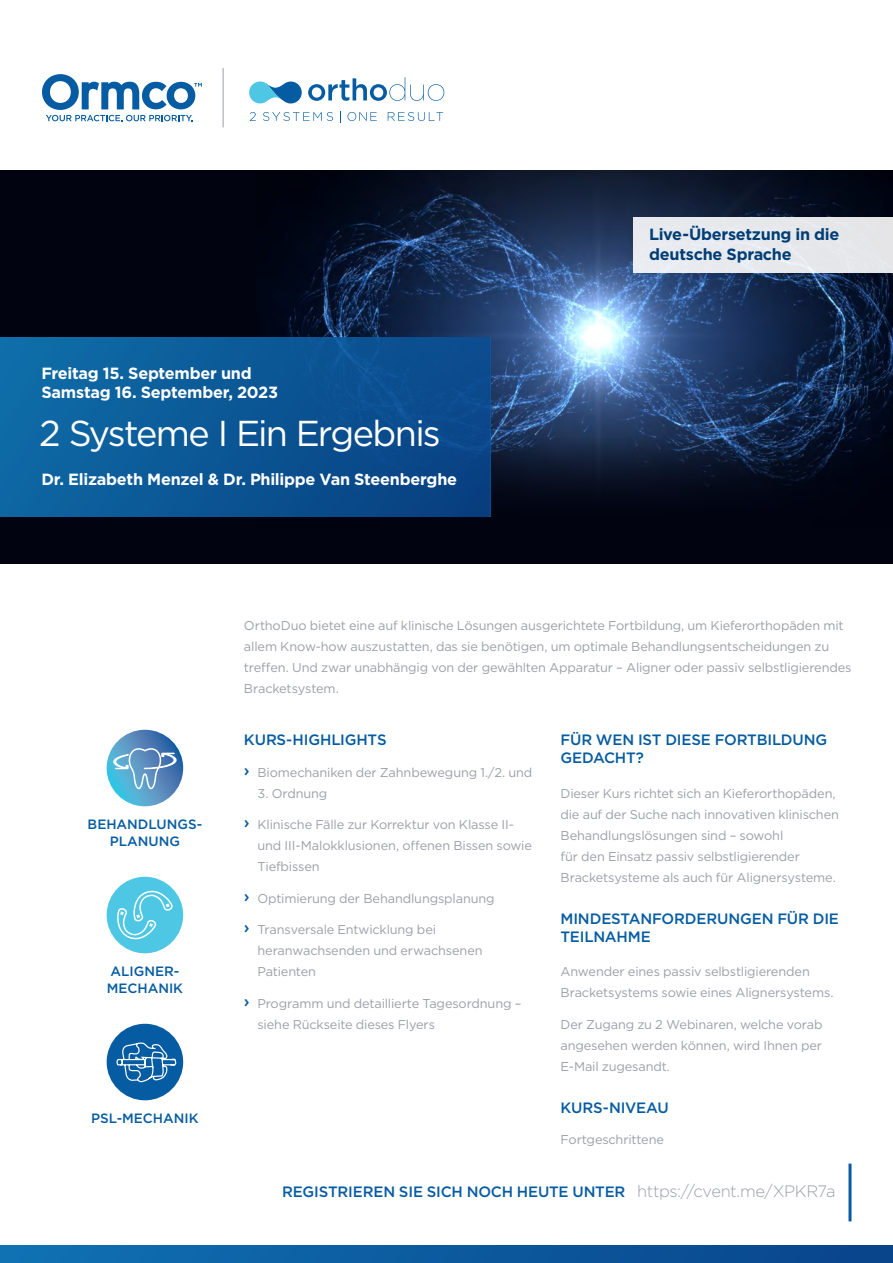
<style>
.page{position:relative;width:893px;height:1263px;background:#fff}
.page>*{position:absolute;margin:0;border:0;box-sizing:border-box;transform-origin:0 0}
.t1{font:36px "Gotham";letter-spacing:-.05em;color:#fff}
.t2{font:700 16.2px/19.5px "Gotham";letter-spacing:-.015em;color:#fff}
.t3{font:700 16.2px/19.5px "Gotham";letter-spacing:-.015em;color:#003e75}
.t4{font:500 15px/18px "Gotham";letter-spacing:-.01em;color:#065ca2}
.t5{font:500 13.5px/16.5px "Gotham";color:#065ca2}
.t6{font:12.75px/21px "Gotham";letter-spacing:-.01em;color:#9b9fa8}
.s1{font-weight:500;font-size:16.5px;color:#065ca2}
.s2{font-weight:300;font-size:16.5px;color:#9b9fa8}
</style>
<div class="page">
<div style="left:0;top:170px;width:893px;height:394px;background:#010310"></div>
<img style="left:282px;top:170px;width:611px;height:347px">
<div style="left:107px;top:1024px;width:76px;height:76px;background:#065ca2;border-radius:50%"></div>
<div style="left:107px;top:877px;width:76px;height:76px;background:#4dc7e4;border-radius:50%"></div>
<svg style="left:107px;top:730px;width:76px;height:76px"></svg>
<svg style="left:0;top:337px;width:490px;height:180px"></svg>
<hr style="left:848px;top:1163px;width:3px;height:58px;background:#065ca2">
<svg style="left:0;top:1246px;width:893px;height:17px"></svg>
<div style="left:634px;top:217px;width:259px;height:55px;background:#e7e9ec"></div>
<hr style="left:223px;top:68px;width:1px;height:59px;background:#9b9fa8">
<svg style="left:308px;top:77px;width:136px;height:24px"></svg>
<svg style="left:249px;top:81px;width:53px;height:22px"></svg>
<svg style="left:250px;top:112px;width:6px;height:9px"></svg>
<svg style="left:263px;top:112px;width:70px;height:9px"></svg>
<svg style="left:347px;top:112px;width:30px;height:9px"></svg>
<svg style="left:388px;top:112px;width:55px;height:9px"></svg>
<svg style="left:117px;top:891px;width:56px;height:48px"></svg>
<svg style="left:117px;top:1041px;width:60px;height:46px"></svg>
<svg style="left:111px;top:748px;width:68px;height:42px"></svg>
<svg style="left:42px;top:74px;width:160px;height:47px"></svg>
<p class="t2" style="left:41px;top:363px;width:238px">Freitag 15. September und<br>Samstag 16. September, 2023</p>
<h1 class="t1" style="left:39px;top:410px;width:403px">2 Systeme I Ein Ergebnis</h1>
<p class="t2" style="left:41px;top:469px;width:417px">Dr. Elizabeth Menzel &amp; Dr. Philippe Van Steenberghe</p>
<p class="t3" style="left:649px;top:225px;width:192px">Live-Übersetzung in die deutsche Sprache</p>
<p class="t5" style="left:88px;top:816px;width:116px;text-align:center">BEHANDLUNGS-<br>PLANUNG</p>
<p class="t5" style="left:107px;top:963px;width:78px">ALIGNER-<br>MECHANIK</p>
<p class="t5" style="left:91px;top:1110px;width:109px">PSL-MECHANIK</p>
<p class="t6" style="left:244px;top:614px;width:609px">OrthoDuo bietet eine auf klinische Lösungen ausgerichtete Fortbildung, um Kieferorthopäden mit allem Know-how auszustatten, das sie benötigen, um optimale Behandlungsentscheidungen zu treffen. Und zwar unabhängig von der gewählten Apparatur – Aligner oder passiv selbstligierendes Bracketsystem.</p>
<p class="t4" style="left:244px;top:730px;width:144px">KURS-HIGHLIGHTS</p>
<p class="t6" style="left:244px;top:761px;width:290px"><span class="s1">›</span> Biomechaniken der Zahnbewegung 1./2. und</p>
<p class="t6" style="left:257px;top:782px;width:71px">3. Ordnung</p>
<p class="t6" style="left:257px;top:814px;width:276px;text-indent:-14px"><span class="s1">›</span> Klinische Fälle zur Korrektur von Klasse II&shy;und III-Malokklusionen, offenen Bissen sowie<br>Tiefbissen</p>
<p class="t6" style="left:244px;top:887px;width:252px"><span class="s1">›</span> Optimierung der Behandlungsplanung</p>
<p class="t6" style="left:257px;top:919px;width:227px;text-indent:-14px"><span class="s1">›</span> Transversale Entwicklung bei heranwachsenden und erwachsenen<br>Patienten</p>
<p class="t6" style="left:257px;top:992px;width:265px;text-indent:-14px"><span class="s1">›</span> Programm und detaillierte Tagesordnung – siehe Rückseite dieses Flyers</p>
<p class="t4" style="left:560px;top:730px;width:268px">FÜR WEN IST DIESE FORTBILDUNG<br>GEDACHT?</p>
<p class="t6" style="left:560px;top:782px;width:280px">Dieser Kurs richtet sich an Kieferorthopäden, die auf der Suche nach innovativen klinischen Behandlungslösungen sind – sowohl<br>für den Einsatz passiv selbstligierender Bracketsysteme als auch für Alignersysteme.</p>
<p class="t4" style="left:560px;top:909px;width:280px">MINDESTANFORDERUNGEN FÜR DIE<br>TEILNAHME</p>
<p class="t6" style="left:560px;top:961px;width:275px">Anwender eines passiv selbstligierenden<br>Bracketsystems sowie eines Alignersystems.</p>
<p class="t6" style="left:560px;top:1013px;width:264px;text-align:justify">Der Zugang zu 2 Webinaren, welche vorab angesehen werden können, wird Ihnen per E-Mail zugesandt.</p>
<p class="t4" style="left:560px;top:1098px;width:110px">KURS-NIVEAU</p>
<p class="t6" style="left:560px;top:1129px;width:105px">Fortgeschrittene</p>
<p class="t4" style="left:282px;top:1182px;width:555px">REGISTRIEREN SIE SICH NOCH HEUTE UNTER <span class="s2">https://cvent.me/XPKR7a</span></p>
</div>
